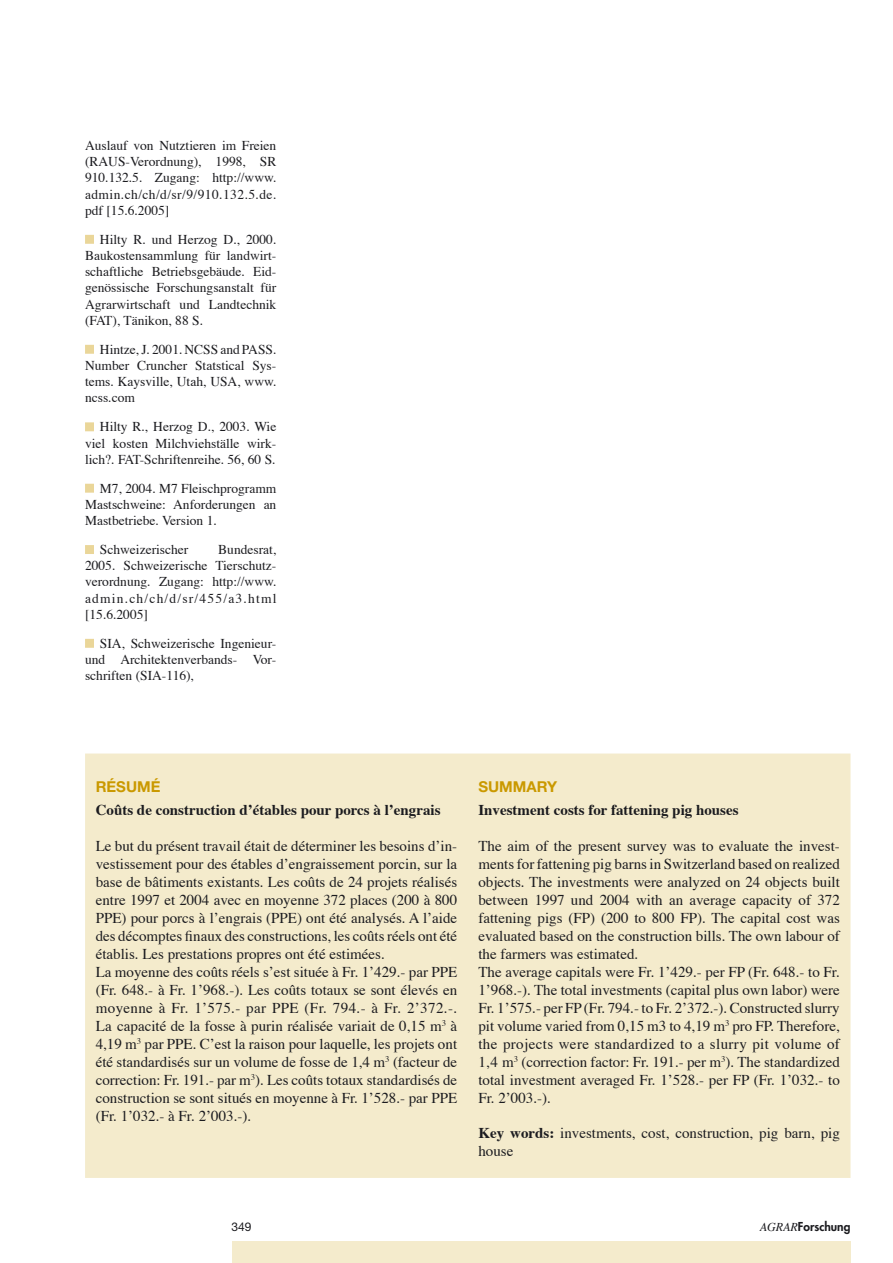
<style>
.page{position:relative;width:893px;height:1263px;background:#fff}
.page>*{position:absolute;margin:0;border:0;box-sizing:border-box;transform-origin:0 0}
.Texte{font:15px/18px "Times";color:#1b1b1f;text-align:justify}
.Texte-2{font:700 15px "Times";color:#1b1b1f}
.t1{font:700 15px "Helvetica Neue";color:#ca9900}
.Literatur_texte{font:13.5px/16.2px "Times";color:#1b1b1f;text-align:justify}
.t2{font:800 12px "Futura";color:#1b1b1f}
.t3{font:12px "Helvetica Neue";color:#1b1b1f}
.s1{font-weight:700}
.s2{font-family:"Times";font-weight:400;font-style:italic}
</style>
<div class="page">
<div style="left:232px;top:1242px;width:618px;height:21px;background:#f4ebcc"></div>
<div style="left:86px;top:754px;width:764px;height:423px;background:#f4ebcc"></div>
<div style="left:85px;top:753px;width:765px;height:425px;border:2px solid #f4ebcc"></div>
<div style="left:86px;top:236px;width:7px;height:7px;background:#ead699"></div>
<div style="left:85px;top:235px;width:9px;height:9px;border:2px solid #ead699"></div>
<div style="left:86px;top:346px;width:7px;height:7px;background:#ead699"></div>
<div style="left:85px;top:345px;width:9px;height:9px;border:2px solid #ead699"></div>
<div style="left:86px;top:423px;width:7px;height:8px;background:#ead699"></div>
<div style="left:85px;top:422px;width:9px;height:9px;border:2px solid #ead699"></div>
<div style="left:86px;top:484px;width:7px;height:8px;background:#ead699"></div>
<div style="left:85px;top:484px;width:9px;height:9px;border:2px solid #ead699"></div>
<div style="left:86px;top:546px;width:7px;height:7px;background:#ead699"></div>
<div style="left:85px;top:545px;width:9px;height:9px;border:2px solid #ead699"></div>
<div style="left:86px;top:640px;width:7px;height:7px;background:#ead699"></div>
<div style="left:85px;top:639px;width:9px;height:9px;border:2px solid #ead699"></div>
<p class="Literatur_texte" style="left:85px;top:136px;width:193px">Auslauf von Nutztieren im Freien (RAUS-Verordnung), 1998, SR 910.132.5. Zugang: http://www. admin.ch/ch/d/sr/9/910.132.5.de. pdf [15.6.2005]</p>
<p class="Literatur_texte" style="left:85px;top:230px;width:193px;text-indent:15px">Hilty R. und Herzog D., 2000.<br>Baukostensammlung für landwirt&shy;schaftliche Betriebsgebäude. Eid&shy;genössische Forschungsanstalt für Agrarwirtschaft und Landtechnik (FAT), Tänikon, 88 S.</p>
<p class="Literatur_texte" style="left:85px;top:340px;width:193px;text-indent:15px">Hintze, J. 2001. NCSS and PASS.<br>Number Cruncher Statstical Sys&shy;tems. Kaysville, Utah, USA, www. ncss.com</p>
<p class="Literatur_texte" style="left:85px;top:417px;width:193px;text-indent:15px">Hilty R., Herzog D., 2003. Wie viel kosten Milchviehställe wirk&shy;lich?. FAT-Schriftenreihe. 56, 60 S.</p>
<p class="Literatur_texte" style="left:85px;top:479px;width:193px;text-indent:15px">M7, 2004. M7 Fleischprogramm Mastschweine: Anforderungen an Mastbetriebe. Version 1.</p>
<p class="Literatur_texte" style="left:100px;top:540px;width:90px">Schweizerischer</p>
<p class="Literatur_texte" style="left:85px;top:540px;width:193px;text-indent:133px">Bundesrat, 2005. Schweizerische Tierschutz&shy;verordnung. Zugang: http://www. admin.ch/ch/d/sr/455/a3.html [15.6.2005]</p>
<p class="Literatur_texte" style="left:85px;top:634px;width:193px;text-indent:15px">SIA, Schweizerische Ingenieur&shy;und Architektenverbands- Vor&shy;schriften (SIA-116),</p>
<p class="t1" style="left:96px;top:777px;width:66px">RÉSUMÉ</p>
<p class="Texte-2" style="left:96px;top:795px;width:346px">Coûts de construction d’étables pour porcs à l’engrais</p>
<p class="Texte" style="left:96px;top:835px;width:363px">Le but du présent travail était de déterminer les besoins d’in&shy;vestissement pour des étables d’engraissement porcin, sur la base de bâtiments existants. Les coûts de 24 projets réalisés entre 1997 et 2004 avec en moyenne 372 places (200 à 800<br>PPE) pour porcs à l’engrais (PPE) ont été analysés. A l’aide des décomptes finaux des constructions, les coûts réels ont été établis. Les prestations propres ont été estimées.</p>
<p class="Texte" style="left:96px;top:961px;width:363px">La moyenne des coûts réels s’est située à Fr. 1’429.- par PPE (Fr. 648.- à Fr. 1’968.-). Les coûts totaux se sont élevés en moyenne à Fr. 1’575.- par PPE (Fr. 794.- à Fr. 2’372.-.<br>La capacité de la fosse à purin réalisée variait de 0,15 m<sup>3</sup> à 4,19 m<sup>3</sup> par PPE. C’est la raison pour laquelle, les projets ont été standardisés sur un volume de fosse de 1,4 m<sup>3</sup> (facteur de correction: Fr. 191.- par m<sup>3</sup>). Les coûts totaux standardisés de construction se sont situés en moyenne à Fr. 1’528.- par PPE (Fr. 1’032.- à Fr. 2’003.-).</p>
<p class="t1" style="left:478px;top:777px;width:80px">SUMMARY</p>
<p class="Texte-2" style="left:478px;top:795px;width:262px">Investment costs for fattening pig houses</p>
<p class="Texte" style="left:478px;top:835px;width:363px">The aim of the present survey was to evaluate the invest&shy;ments for fattening pig barns in Switzerland based on realized objects. The investments were analyzed on 24 objects built between 1997 und 2004 with an average capacity of 372 fattening pigs (FP) (200 to 800 FP). The capital cost was evaluated based on the construction bills. The own labour of the farmers was estimated.</p>
<p class="Texte" style="left:478px;top:961px;width:363px">The average capitals were Fr. 1’429.- per FP (Fr. 648.- to Fr.<br>1’968.-). The total investments (capital plus own labor) were Fr. 1’575.- per FP (Fr. 794.- to Fr. 2’372.-). Constructed slurry pit volume varied from 0,15 m3 to 4,19 m<sup>3</sup> pro FP. Therefore, the projects were standardized to a slurry pit volume of 1,4 m<sup>3</sup> (correction factor: Fr. 191.- per m<sup>3</sup>). The standardized total investment averaged Fr. 1’528.- per FP (Fr. 1’032.- to Fr. 2’003.-).</p>
<p class="Texte" style="left:478px;top:1123px;width:363px"><span class="s1">Key words:</span> investments, cost, construction, pig barn, pig house</p>
<p class="t3" style="left:232px;top:1220px;width:22px">349</p>
<p class="t2" style="left:760px;top:1219px;width:92px"><span class="s2">AGRAR</span>Forschung</p>
</div>
